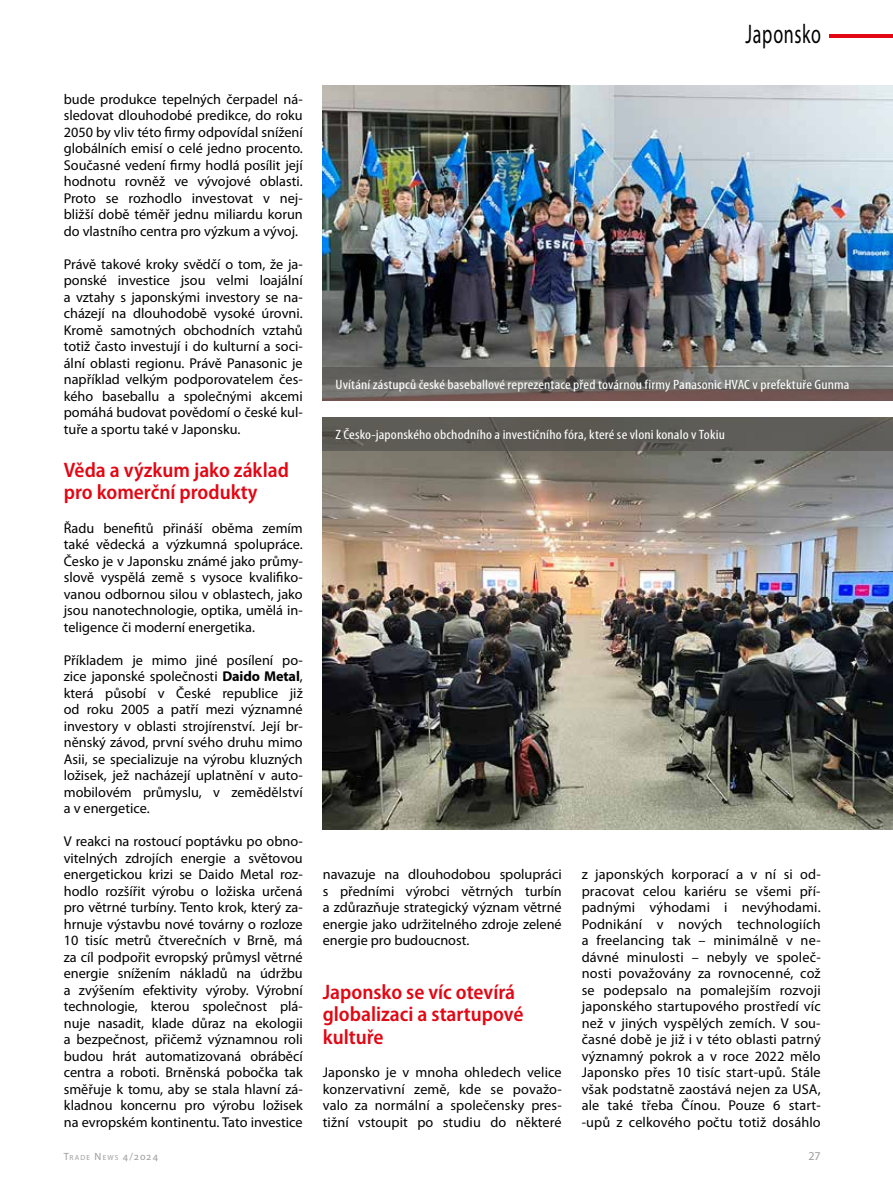
<style>
.page{position:relative;width:893px;height:1191px;background:#fff}
.page>*{position:absolute;margin:0;border:0;box-sizing:border-box;transform-origin:0 0}
.t1{font:27px "Myriad Pro";letter-spacing:.035em;color:#000;scale:.67 1}
.t2{font:600 semi-condensed 21px/22.5px "Myriad Pro";color:#e30613}
.t3{font:14.25px/16.5px "Myriad Pro";color:#000;text-align:justify}
.t4{font:condensed 13.5px "Myriad Pro";letter-spacing:.01em;color:#fff;scale:1.15 1}
.t5{font:12px "Myriad Pro";color:#9d9d9c}
.t6{font:7.35px "Myriad Pro";letter-spacing:.165em;color:#9d9d9c}
.s1{font-weight:700}
.s2{font-size:10.5px}
</style>
<div class="page">
<img style="left:323px;top:85px;width:570px;height:316px">
<img style="left:323px;top:450px;width:570px;height:379px">
<hr style="left:829px;top:34px;width:64px;height:3px;background:#e30613">
<svg style="left:323px;top:368px;width:570px;height:32px"></svg>
<div style="left:323px;top:417px;width:570px;height:33px;background:#5e5c56"></div>
<p class="t3" style="left:64px;top:90px;width:240px">bude produkce tepelných čerpadel ná&shy;sledovat dlouhodobé predikce, do roku 2050 by vliv této firmy odpovídal snížení globálních emisí o celé jedno procento.<br>Současné vedení firmy hodlá posílit její hodnotu rovněž ve vývojové oblasti.<br>Proto se rozhodlo investovat v nej&shy;bližší době téměř jednu miliardu korun do vlastního centra pro výzkum a vývoj.</p>
<p class="t3" style="left:64px;top:255px;width:240px">Právě takové kroky svědčí o tom, že ja&shy;ponské investice jsou velmi loajální a vztahy s japonskými investory se na&shy;cházejí na dlouhodobě vysoké úrovni.<br>Kromě samotných obchodních vztahů totiž často investují i do kulturní a soci&shy;ální oblasti regionu. Právě Panasonic je například velkým podporovatelem čes&shy;kého baseballu a společnými akcemi pomáhá budovat povědomí o české kul&shy;tuře a sportu také v Japonsku.</p>
<h2 class="t2" style="left:64px;top:458px;width:227px">Věda a výzkum jako základ pro komerční produkty</h2>
<p class="t3" style="left:64px;top:519px;width:240px">Řadu benefitů přináší oběma zemím také vědecká a výzkumná spolupráce.<br>Česko je v Japonsku známé jako průmy&shy;slově vyspělá země s vysoce kvalifiko&shy;vanou odbornou silou v oblastech, jako jsou nanotechnologie, optika, umělá in&shy;teligence či moderní energetika.</p>
<p class="t3" style="left:64px;top:651px;width:240px">Příkladem je mimo jiné posílení po&shy;zice japonské společnosti <span class="s1">Daido Metal</span>, která působí v České republice již od roku 2005 a patří mezi významné investory v oblasti strojírenství. Její br&shy;něnský závod, první svého druhu mimo Asii, se specializuje na výrobu kluzných ložisek, jež nacházejí uplatnění v auto&shy;mobilovém průmyslu, v zemědělství a v energetice.</p>
<p class="t3" style="left:64px;top:833px;width:240px">V reakci na rostoucí poptávku po obno&shy;vitelných zdrojích energie a světovou energetickou krizi se Daido Metal roz&shy;hodlo rozšířit výrobu o ložiska určená pro větrné turbíny. Tento krok, který za&shy;hrnuje výstavbu nové továrny o rozloze 10 tisíc metrů čtverečních v Brně, má za cíl podpořit evropský průmysl větrné energie snížením nákladů na údržbu a zvýšením efektivity výroby. Výrobní technologie, kterou společnost plá&shy;nuje nasadit, klade důraz na ekologii a bezpečnost, přičemž významnou roli budou hrát automatizovaná obráběcí centra a roboti. Brněnská pobočka tak směřuje k tomu, aby se stala hlavní zá&shy;kladnou koncernu pro výrobu ložisek na evropském kontinentu. Tato investice</p>
<h1 class="t1" style="left:745px;top:17px;width:114px">Japonsko</h1>
<p class="t4" style="left:335px;top:376px;width:448px">Uvítání zástupců české baseballové reprezentace před továrnou firmy Panasonic HVAC v prefektuře Gunma</p>
<p class="t4" style="left:335px;top:426px;width:340px">Z Česko-japonského obchodního a investičního fóra, které se vloni konalo v Tokiu</p>
<p class="t3" style="left:323px;top:866px;width:240px">navazuje na dlouhodobou spolupráci s předními výrobci větrných turbín a zdůrazňuje strategický význam větrné energie jako udržitelného zdroje zelené energie pro budoucnost.</p>
<h2 class="t2" style="left:323px;top:980px;width:202px">Japonsko se víc otevírá globalizaci a startupové kultuře</h2>
<p class="t3" style="left:323px;top:1064px;width:240px">Japonsko je v mnoha ohledech velice konzervativní země, kde se považo&shy;valo za normální a společensky pres&shy;tižní vstoupit po studiu do některé</p>
<p class="t3" style="left:582px;top:866px;width:240px">z japonských korporací a v ní si od&shy;pracovat celou kariéru se všemi pří&shy;padnými výhodami i nevýhodami.<br>Podnikání v nových technologiích a freelancing tak – minimálně v ne&shy;dávné minulosti – nebyly ve společ&shy;nosti považovány za rovnocenné, což se podepsalo na pomalejším rozvoji japonského startupového prostředí víc než v jiných vyspělých zemích. V sou&shy;časné době je již i v této oblasti patrný významný pokrok a v roce 2022 mělo Japonsko přes 10 tisíc start-upů. Stále však podstatně zaostává nejen za USA, ale také třeba Čínou. Pouze 6 start--upů z celkového počtu totiž dosáhlo</p>
<p class="t6" style="left:64px;top:1152px;width:96px"><span class="s2">T</span>RADE <span class="s2">N</span>EWS <span class="s2">4/2024</span></p>
<p class="t5" style="left:809px;top:1148px;width:14px">27</p>
</div>
